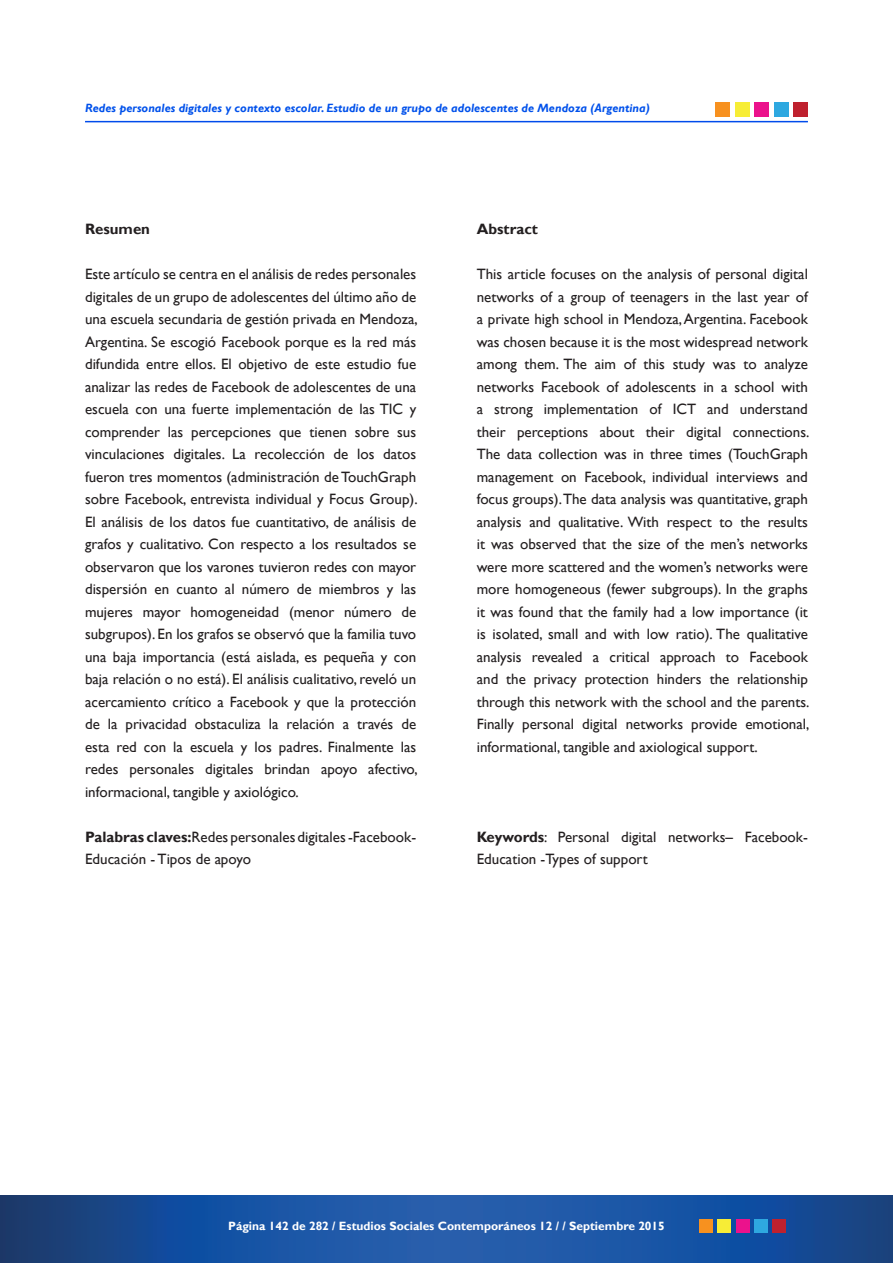
<style>
.page{position:relative;width:893px;height:1263px;background:#fff}
.page>*{position:absolute;margin:0;border:0;box-sizing:border-box;transform-origin:0 0}
.t1{font:15px/22.5px "Gill Sans";color:#231f20;text-align:justify}
.t2{font:700 15px "Gill Sans";color:#231f20}
.t3{font:italic 700 12px "Gill Sans";color:#0051eb}
.t4{font:700 12px "Gill Sans";color:#fff}
.s1{font-weight:700}
</style>
<div class="page">
<svg style="left:0;top:1195px;width:893px;height:68px;background:#1a509b"></svg>
<div style="left:699px;top:1219px;width:13px;height:13px;background:#f7911f"></div>
<div style="left:717px;top:1219px;width:14px;height:13px;background:#f7ed36"></div>
<div style="left:736px;top:1219px;width:13px;height:13px;background:#eb128c"></div>
<div style="left:754px;top:1219px;width:14px;height:13px;background:#2ea8e0"></div>
<div style="left:773px;top:1219px;width:13px;height:13px;background:#bf212e"></div>
<hr style="left:85px;top:121px;width:723px;height:1px;background:#004beb">
<div style="left:715px;top:102px;width:14px;height:15px;background:#f7911f"></div>
<div style="left:735px;top:102px;width:14px;height:15px;background:#f7ed36"></div>
<div style="left:755px;top:102px;width:14px;height:15px;background:#eb128c"></div>
<div style="left:774px;top:102px;width:14px;height:15px;background:#2ea8e0"></div>
<div style="left:794px;top:102px;width:14px;height:15px;background:#bf212e"></div>
<p class="t3" style="left:85px;top:101px;width:566px">Redes personales digitales y contexto escolar. Estudio de un grupo de adolescentes de Mendoza (Argentina)</p>
<p class="t2" style="left:85px;top:220px;width:66px">Resumen</p>
<p class="t1" style="left:85px;top:263px;width:334px">Este artículo se centra en el análisis de redes personales digitales de un grupo de adolescentes del último año de una escuela secundaria de gestión privada en Mendoza, Argentina. Se escogió Facebook porque es la red más difundida entre ellos. El objetivo de este estudio fue analizar las redes de Facebook de adolescentes de una escuela con una fuerte implementación de las TIC y comprender las percepciones que tienen sobre sus vinculaciones digitales. La recolección de los datos fueron tres momentos (administración de TouchGraph sobre Facebook, entrevista individual y Focus Group).<br>El análisis de los datos fue cuantitativo, de análisis de grafos y cualitativo. Con respecto a los resultados se observaron que los varones tuvieron redes con mayor dispersión en cuanto al número de miembros y las mujeres mayor homogeneidad (menor número de subgrupos). En los grafos se observó que la familia tuvo una baja importancia (está aislada, es pequeña y con baja relación o no está). El análisis cualitativo, reveló un acercamiento crítico a Facebook y que la protección de la privacidad obstaculiza la relación a través de esta red con la escuela y los padres. Finalmente las redes personales digitales brindan apoyo afectivo, informacional, tangible y axiológico.</p>
<p class="t1" style="left:85px;top:825px;width:333px"><span class="s1">Palabras claves:</span>Redes personales digitales -Facebook-<br>Educación - Tipos de apoyo</p>
<p class="t2" style="left:477px;top:220px;width:63px">Abstract</p>
<p class="t1" style="left:477px;top:263px;width:334px">This article focuses on the analysis of personal digital networks of a group of teenagers in the last year of a private high school in Mendoza, Argentina. Facebook was chosen because it is the most widespread network among them. The aim of this study was to analyze networks Facebook of adolescents in a school with a strong implementation of ICT and understand their perceptions about their digital connections.<br>The data collection was in three times (TouchGraph management on Facebook, individual interviews and focus groups). The data analysis was quantitative, graph analysis and qualitative. With respect to the results it was observed that the size of the men’s networks were more scattered and the women’s networks were more homogeneous (fewer subgroups). In the graphs it was found that the family had a low importance (it is isolated, small and with low ratio). The qualitative analysis revealed a critical approach to Facebook and the privacy protection hinders the relationship through this network with the school and the parents.<br>Finally personal digital networks provide emotional, informational, tangible and axiological support.</p>
<p class="t1" style="left:477px;top:825px;width:333px"><span class="s1">Keywords</span>: Personal digital networks– Facebook-<br>Education -Types of support</p>
<p class="t4" style="left:228px;top:1219px;width:438px">Página 142 de 282 / Estudios Sociales Contemporáneos 12 / / Septiembre 2015</p>
</div>
